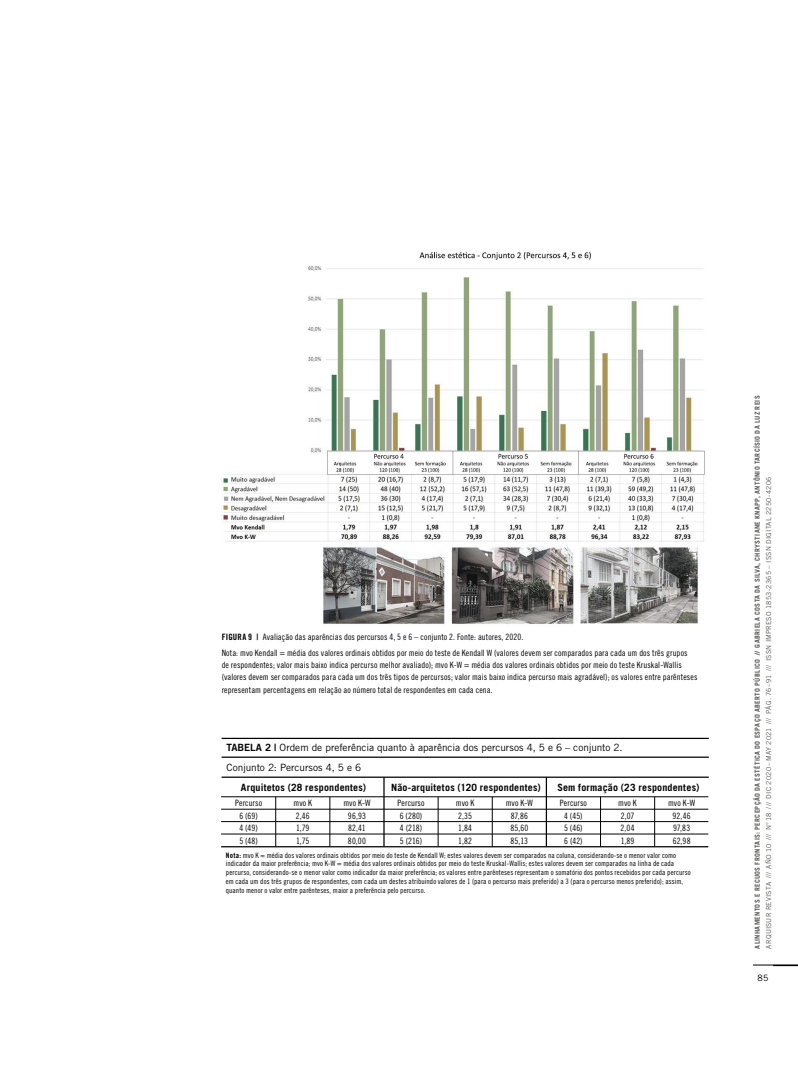
<style>
.page{position:relative;width:798px;height:1081px;background:#fff}
.page>*{position:absolute;margin:0;border:0;box-sizing:border-box;transform-origin:0 0}
.t1{font:10px/20.1px "Trade Gothic LT Std";color:#000}
.t2{font:700 10px "Trade Gothic LT Std";letter-spacing:.02em;color:#000}
.t3{font:8.75px/12.5px "Trade Gothic LT Std Cn 18";letter-spacing:.01em;color:#000}
.t4{font:8.75px "Trade Gothic LT Std";color:#000}
.t5{font:7.5px/8.8px "Trade Gothic LT Std Cn 18";letter-spacing:.015em;color:#000}
.t6{font:700 6.88px "Trade Gothic LT Std";letter-spacing:.05em;color:#575756}
.t7{font:6.88px "Trade Gothic LT Std";letter-spacing:.03em;color:#575756}
.s1{font-family:"Trade Gothic LT Std Bd Cn 20"}
.s2{font-family:"Trade Gothic LT Std Bd 2"}
</style>
<div class="page">
<img style="left:221px;top:251px;width:484px;height:373px">
<hr style="left:221px;top:756px;width:487px;height:2px;background:#000">
<hr style="left:221px;top:776px;width:487px;height:2px;background:#000">
<hr style="left:221px;top:738px;width:487px;height:1px;background:#000">
<hr style="left:221px;top:796px;width:487px;height:1px;background:#000">
<hr style="left:221px;top:809px;width:487px;height:1px;background:#000">
<hr style="left:221px;top:821px;width:487px;height:1px;background:#000">
<hr style="left:221px;top:834px;width:487px;height:1px;background:#000">
<hr style="left:221px;top:846px;width:487px;height:1px;background:#000">
<hr style="left:275px;top:797px;width:1px;height:49px;background:#000">
<hr style="left:329px;top:797px;width:1px;height:49px;background:#000">
<hr style="left:383px;top:777px;width:1px;height:69px;background:#000">
<hr style="left:437px;top:797px;width:1px;height:49px;background:#000">
<hr style="left:492px;top:797px;width:1px;height:49px;background:#000">
<hr style="left:545px;top:777px;width:2px;height:69px;background:#000">
<hr style="left:600px;top:797px;width:1px;height:49px;background:#000">
<hr style="left:654px;top:797px;width:1px;height:49px;background:#000">
<hr style="left:752px;top:965px;width:45px;height:1px;background:#000">
<p class="t3" style="left:221px;top:628px;width:467px;line-height:16.2px"><span class="s1">FIGURA 9 |</span> Avaliação das aparências dos percursos 4, 5 e 6 – conjunto 2. Fonte: autores, 2020.<br>Nota: mvo Kendall = média dos valores ordinais obtidos por meio do teste de Kendall W (valores devem ser comparados para cada um dos três grupos</p>
<p class="t3" style="left:221px;top:659px;width:477px">de respondentes; valor mais baixo indica percurso melhor avaliado); mvo K-W = média dos valores ordinais obtidos por meio do teste Kruskal-Wallis (valores devem ser comparados para cada um dos três tipos de percursos; valor mais baixo indica percurso mais agradável); os valores entre parênteses representam percentagens em relação ao número total de respondentes em cada cena.</p>
<p class="t1" style="left:226px;top:737px;width:397px"><span class="s2">TABELA 2 |</span> Ordem de preferência quanto à aparência dos percursos 4, 5 e 6 – conjunto 2.<br>Conjunto 2: Percursos 4, 5 e 6</p>
<p class="t2" style="left:241px;top:781px;width:127px">Arquitetos (28 respondentes)</p>
<p class="t2" style="left:391px;top:781px;width:151px">Não-arquitetos (120 respondentes)</p>
<p class="t2" style="left:557px;top:781px;width:143px">Sem formação (23 respondentes)</p>
<p class="t3" style="left:235px;top:797px;width:29px;text-align:center">Percurso<br>6 (69)<br>4 (49)<br>5 (48)</p>
<p class="t3" style="left:293px;top:797px;width:20px">mvo K<br>2,46<br>1,79<br>1,75</p>
<p class="t3" style="left:343px;top:797px;width:29px;text-align:center">mvo K-W<br>96,93<br>82,41<br>80,00</p>
<p class="t3" style="left:397px;top:797px;width:29px">Percurso<br>6 (280)<br>4 (218)<br>5 (216)</p>
<p class="t3" style="left:455px;top:797px;width:20px">mvo K<br>2,35<br>1,84<br>1,82</p>
<p class="t3" style="left:505px;top:797px;width:29px;text-align:center">mvo K-W<br>87,86<br>85,60<br>85,13</p>
<p class="t3" style="left:559px;top:797px;width:29px;text-align:center">Percurso<br>4 (45)<br>5 (46)<br>6 (42)</p>
<p class="t3" style="left:618px;top:797px;width:20px">mvo K<br>2,07<br>2,04<br>1,89</p>
<p class="t3" style="left:667px;top:797px;width:29px;text-align:center">mvo K-W<br>92,46<br>97,83<br>62,98</p>
<p class="t5" style="left:226px;top:850px;width:466px"><span class="s1">Nota:</span> mvo K = média dos valores ordinais obtidos por meio do teste de Kendall W; estes valores devem ser comparados na coluna, considerando-se o menor valor como indicador da maior preferência; mvo K-W = média dos valores ordinais obtidos por meio do teste Kruskal-Wallis; estes valores devem ser comparados na linha de cada percurso, considerando-se o menor valor como indicador da maior preferência; os valores entre parênteses representam o somatório dos pontos recebidos por cada percurso em cada um dos três grupos de respondentes, com cada um destes atribuindo valores de 1 (para o percurso mais preferido) a 3 (para o percurso menos preferido); assim, quanto menor o valor entre parênteses, maior a preferência pelo percurso.</p>
<p class="t6" style="left:752px;top:948px;width:554px;rotate:-90deg">ALINHAMENTOS E RECUOS FRONTAIS: PERCEPÇÃO DA ESTÉTICA DO ESPAÇO ABERTO PÚBLICO // GABRIELA COSTA DA SILVA, CHRYSTIANE KNAPP, ANTÔNIO TARCÍSIO DA LUZ REIS</p>
<p class="t7" style="left:764px;top:948px;width:473px;rotate:-90deg">ARQUISUR REVISTA /// AÑO 10 /// N° 18 /// DIC 2020 – MAY 2021 /// PÁG. 76–91 /// ISSN IMPRESO 1853-2365 – ISSN DIGITAL 2250-4206</p>
<p class="t4" style="left:757px;top:972px;width:12px">85</p>
</div>
